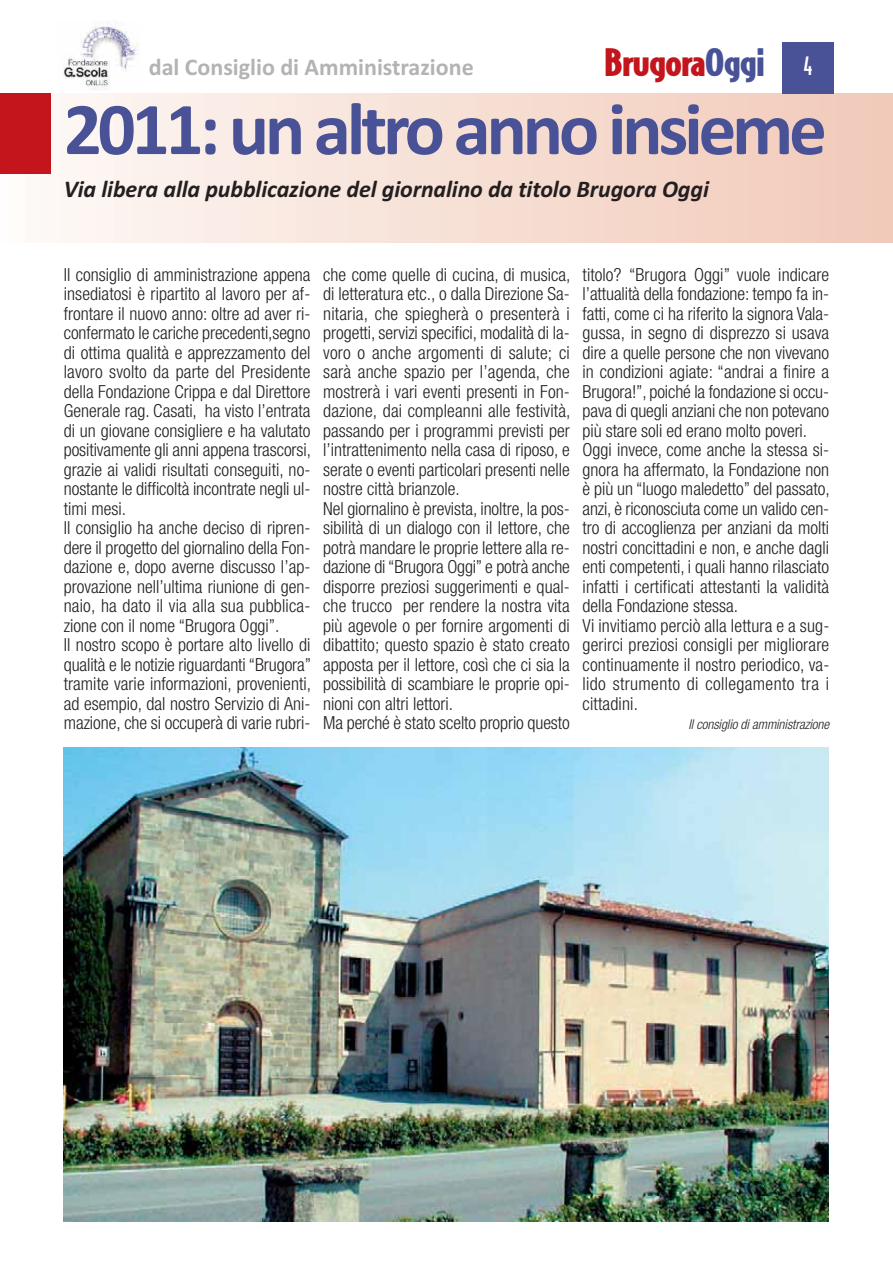
<style>
.page{position:relative;width:893px;height:1263px;background:#fff}
.page>*{position:absolute;margin:0;border:0;box-sizing:border-box;transform-origin:0 0}
.t1{font:700 75px "Calibri";letter-spacing:-.055em;color:#495296}
.t2{font:900 36px "Bodega Sans";letter-spacing:-.025em;color:#c4151c;scale:1.15 1}
.t3{font:italic 700 24px "Calibri";letter-spacing:-.005em;color:#231f20}
.t4{font:700 24px "Calibri";color:#b3b3b3}
.t5{font:300 condensed 18px/19.5px "Helvetica Neue LT Std";color:#231f20}
.t6{font:italic 300 condensed 13.5px "Helvetica Neue LT Std";letter-spacing:-.005em;color:#231f20}
.s1{color:#495296}
.s2{font-weight:500;font-size:24px;color:#fff}
</style>
<div class="page">
<div style="left:0;top:94px;width:893px;height:148px;background:linear-gradient(to right,#fefaf7,#f1c9b8)"></div>
<div style="left:0;top:94px;width:51px;height:80px;background:#c4151c"></div>
<img style="left:63px;top:21px;width:76px;height:69px">
<div style="left:782px;top:43px;width:51px;height:51px;background:#495296"></div>
<img style="left:64px;top:747px;width:765px;height:474px">
<h3 class="t4" style="left:149px;top:59px;width:326px">dal Consiglio di Amministrazione</h3>
<h2 class="t2" style="left:604px;top:42px;width:183px">Brugora<span class="s1">Oggi</span> <span class="s2">4</span></h2>
<h1 class="t1" style="left:64px;top:103px;width:765px">2011: un altro anno insieme</h1>
<h3 class="t3" style="left:64px;top:180px;width:647px">Via libera alla pubblicazione del giornalino da titolo Brugora Oggi</h3>
<p class="t5" style="left:64px;top:267px;width:249px">Il consiglio di amministrazione appena insediatosi è ripartito al lavoro per af&shy;frontare il nuovo anno: oltre ad aver ri&shy;confermato le cariche precedenti,segno di ottima qualità e apprezzamento del lavoro svolto da parte del Presidente della Fondazione Crippa e dal Direttore Generale rag. Casati, ha visto l’entrata di un giovane consigliere e ha valutato positivamente gli anni appena trascorsi, grazie ai validi risultati conseguiti, no&shy;nostante le difficoltà incontrate negli ul&shy;timi mesi.<br>Il consiglio ha anche deciso di ripren&shy;dere il progetto del giornalino della Fon&shy;dazione e, dopo averne discusso l’ap&shy;provazione nell’ultima riunione di gen&shy;naio, ha dato il via alla sua pubblica&shy;zione con il nome “Brugora Oggi”.<br>Il nostro scopo è portare alto livello di qualità e le notizie riguardanti “Brugora” tramite varie informazioni, provenienti, ad esempio, dal nostro Servizio di Ani&shy;mazione, che si occuperà di varie rubri-</p>
<p class="t5" style="left:323px;top:267px;width:249px">che come quelle di cucina, di musica, di letteratura etc., o dalla Direzione Sa&shy;nitaria, che spiegherà o presenterà i progetti, servizi specifici, modalità di la&shy;voro o anche argomenti di salute; ci sarà anche spazio per l’agenda, che mostrerà i vari eventi presenti in Fon&shy;dazione, dai compleanni alle festività, passando per i programmi previsti per l’intrattenimento nella casa di riposo, e serate o eventi particolari presenti nelle nostre città brianzole.<br>Nel giornalino è prevista, inoltre, la pos&shy;sibilità di un dialogo con il lettore, che potrà mandare le proprie lettere alla re&shy;dazione di “Brugora Oggi” e potrà anche disporre preziosi suggerimenti e qual&shy;che trucco per rendere la nostra vita più agevole o per fornire argomenti di dibattito; questo spazio è stato creato apposta per il lettore, così che ci sia la possibilità di scambiare le proprie opi&shy;nioni con altri lettori.<br>Ma perché è stato scelto proprio questo</p>
<p class="t5" style="left:583px;top:267px;width:249px">titolo? “Brugora Oggi” vuole indicare l’attualità della fondazione: tempo fa in&shy;fatti, come ci ha riferito la signora Vala&shy;gussa, in segno di disprezzo si usava dire a quelle persone che non vivevano in condizioni agiate: “andrai a finire a Brugora!”, poiché la fondazione si occu&shy;pava di quegli anziani che non potevano più stare soli ed erano molto poveri.<br>Oggi invece, come anche la stessa si&shy;gnora ha affermato, la Fondazione non è più un “luogo maledetto” del passato, anzi, è riconosciuta come un valido cen&shy;tro di accoglienza per anziani da molti nostri concittadini e non, e anche dagli enti competenti, i quali hanno rilasciato infatti i certificati attestanti la validità della Fondazione stessa.<br>Vi invitiamo perciò alla lettura e a sug&shy;gerirci preziosi consigli per migliorare continuamente il nostro periodico, va&shy;lido strumento di collegamento tra i cittadini.</p>
<p class="t6" style="left:688px;top:719px;width:142px">Il consiglio di amministrazione</p>
</div>
